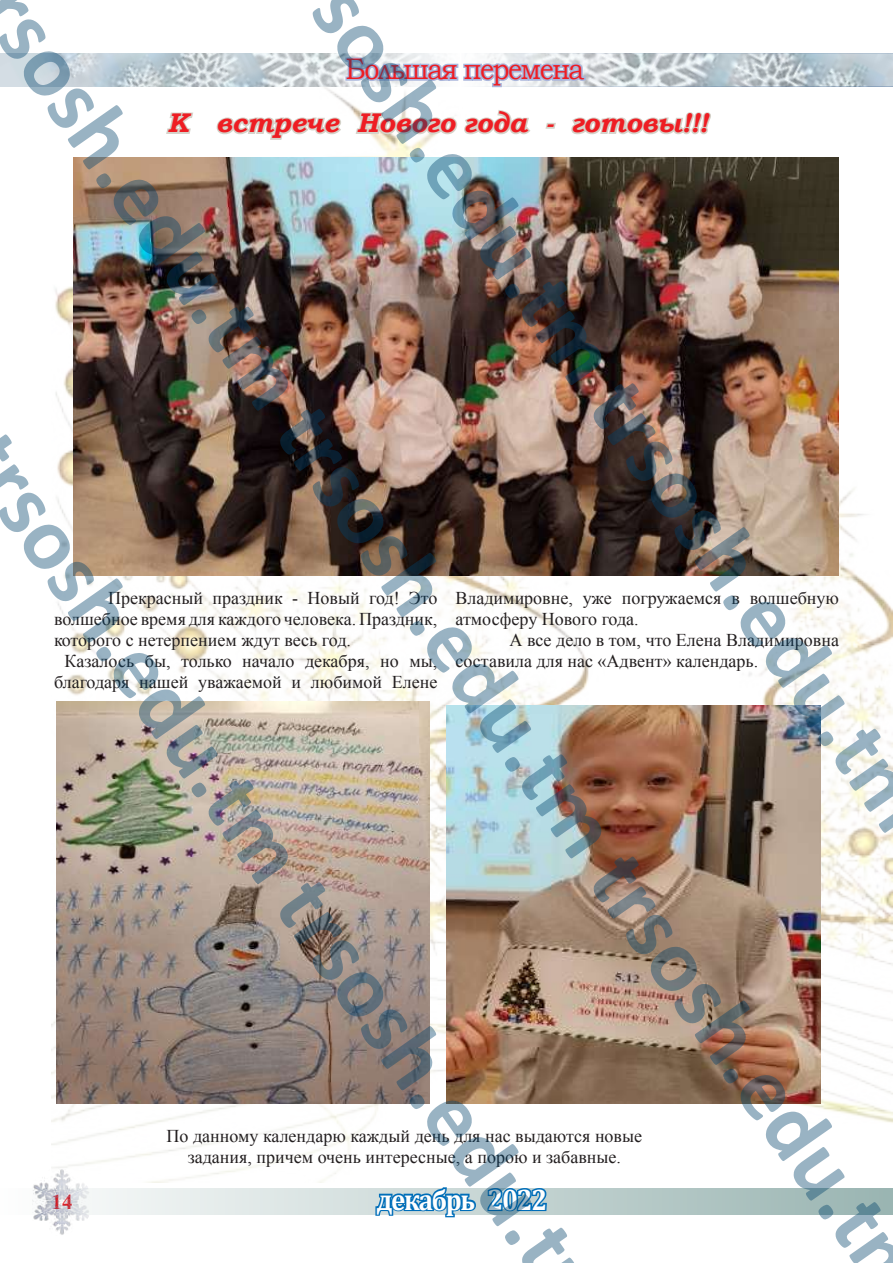
<style>
.page{position:relative;width:893px;height:1263px;background:#fff}
.page>*{position:absolute;margin:0;border:0;box-sizing:border-box;transform-origin:0 0}
.t1{font:700 90px "Calibri";color:rgb(0 66 107/.4)}
.t2{font:29.7px "Bookman Old Style";letter-spacing:-.05em;color:#ee1d23;scale:.91 1}
.t3{font:700 29.7px "Cambria";letter-spacing:-.05em;color:#fff;scale:.91 1}
.t4{font:italic 700 27px "Bookman Old Style";color:#ee1d23}
.t5{font:700 21px "Times New Roman";color:#ee1d23}
.t6{font:18px/21px "Times New Roman";color:#231f20}
</style>
<div class="page">
<img style="left:0;top:53px;width:344px;height:34px">
<img style="left:587px;top:53px;width:306px;height:34px">
<svg style="left:92px;top:1188px;width:801px;height:27px;background:#c5d4d3"></svg>
<svg style="left:374px;top:1187px;width:103px;height:31px;background:#6aa7cd"></svg>
<svg style="left:486px;top:1188px;width:63px;height:26px;background:#4b94c2"></svg>
<svg style="left:344px;top:53px;width:243px;height:34px"></svg>
<img style="left:52px;top:87px;width:841px;height:1095px">
<img style="left:74px;top:157px;width:765px;height:418px">
<img style="left:56px;top:702px;width:373px;height:401px">
<img style="left:446px;top:706px;width:375px;height:397px">
<svg style="left:164px;top:111px;width:31px;height:24px"></svg>
<svg style="left:215px;top:115px;width:128px;height:26px"></svg>
<svg style="left:354px;top:108px;width:178px;height:51px"></svg>
<svg style="left:544px;top:121px;width:14px;height:10px"></svg>
<svg style="left:569px;top:110px;width:144px;height:27px"></svg>
<img style="left:32px;top:1168px;width:60px;height:67px">
<h1 class="t1" style="left:385px;top:-43px;width:1011px;rotate:55deg">sosh.edu.tm trsosh.edu.tm</h1>
<h1 class="t1" style="left:53px;top:-43px;width:1516px;rotate:55deg">rsosh.edu.tm trsosh.edu.tm trsosh.edu.t</h1>
<h2 class="t2" style="left:346px;top:50px;width:263px">Большая перемена</h2>
<h3 class="t4" style="left:167px;top:103px;width:542px">К встрече Нового года - готовы!!!</h3>
<h1 class="t1" style="left:53px;top:430px;width:970px;rotate:55deg">rsosh.edu.tm trsosh.edu.t</h1>
<p class="t6" style="left:455px;top:587px;width:385px">Владимировне, уже погружаемся в волшебную атмосферу Нового года.</p>
<p class="t6" style="left:455px;top:629px;width:385px;text-indent:54px">А все дело в том, что Елена Владимировна составила для нас «Адвент» календарь.</p>
<p class="t6" style="left:108px;top:587px;width:331px">Прекрасный праздник - Новый год! Это</p>
<p class="t6" style="left:54px;top:608px;width:385px">волшебное время для каждого человека. Праздник,</p>
<p class="t6" style="left:54px;top:629px;width:298px">которого с нетерпением ждут весь год.</p>
<p class="t6" style="left:65px;top:650px;width:374px">Казалось бы, только начало декабря, но мы,</p>
<p class="t6" style="left:54px;top:671px;width:385px">благодаря нашей уважаемой и любимой Елене</p>
<p class="t6" style="left:167px;top:1125px;width:477px;text-align:center">По данному календарю каждый день для нас выдаются новые задания, причем очень интересные, а порою и забавные.</p>
<h2 class="t3" style="left:376px;top:1178px;width:189px">декабрь 2022</h2>
<p class="t5" style="left:52px;top:1189px;width:23px">14</p>
</div>
